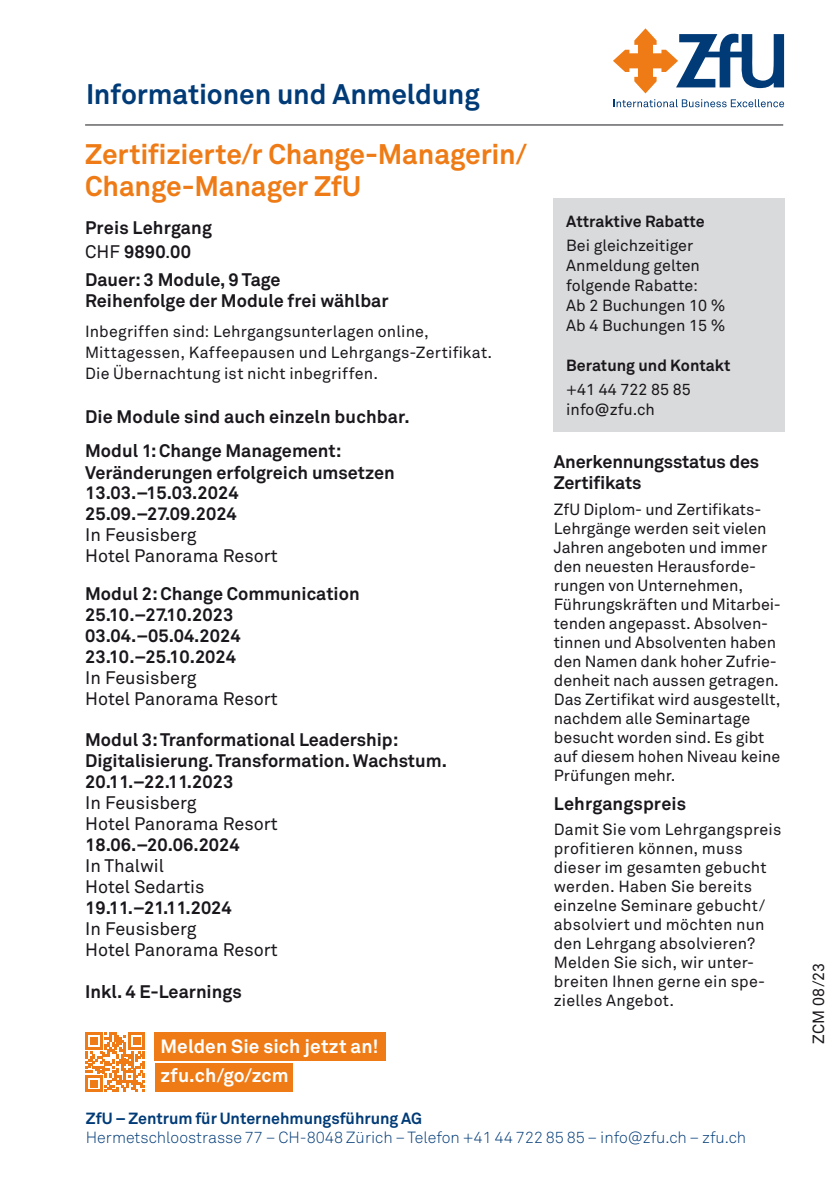
<style>
.page{position:relative;width:840px;height:1191px;background:#fff}
.page>*{position:absolute;margin:0;border:0;box-sizing:border-box;transform-origin:0 0}
.t1{font:700 28px/32px "Akkurat Office";letter-spacing:-.005em;color:#ee7b15}
.t2{font:700 28px "Akkurat Office";letter-spacing:-.005em;color:#003b77}
.t3{font:700 19px/28.4px "Akkurat Office";letter-spacing:.005em;color:#fff}
.t4{font:700 18px/21px "Akkurat Office";color:#1a171c}
.t5{font:18px/21px "Akkurat Office";color:#1a171c}
.t6{font:16px/19px "Akkurat Office";letter-spacing:.005em;color:#1a171c}
.t7{font:300 16px "Akkurat";color:#003b77}
.t8{font:700 16px "Akkurat Office";color:#003b77}
.t9{font:700 16px "Akkurat Office";color:#1a171c}
.s1{font-weight:400}
</style>
<div class="page">
<div style="left:552px;top:198px;width:231px;height:234px;background:#d9dadb"></div>
<svg style="left:613px;top:28px;width:170px;height:65px"></svg>
<svg style="left:613px;top:99px;width:170px;height:8px"></svg>
<hr style="left:85px;top:125px;width:697px;height:1px;background:#1a171c">
<div style="left:155px;top:1032px;width:230px;height:28px;background:#ee7b15"></div>
<div style="left:155px;top:1062px;width:137px;height:29px;background:#ee7b15"></div>
<svg style="left:86px;top:1032px;width:59px;height:60px"></svg>
<h1 class="t2" style="left:86px;top:76px;width:395px">Informationen und Anmeldung</h1>
<h1 class="t1" style="left:85px;top:138px;width:443px">Zertifizierte/r Change-Managerin/<br>Change-Manager ZfU</h1>
<p class="t4" style="left:85px;top:215px;width:128px;line-height:24px">Preis Lehrgang<br><span class="s1">CHF</span> 9890<span class="s1">.</span>00</p>
<p class="t4" style="left:85px;top:269px;width:304px">Dauer: 3 Module, 9 Tage<br>Reihenfolge der Module frei wählbar</p>
<p class="t6" style="left:85px;top:321px;width:408px;line-height:21px">Inbegriffen sind: Lehrgangsunterlagen online,<br>Mittagessen, Kaffeepausen und Lehrgangs-Zertifikat.<br>Die Übernachtung ist nicht inbegriffen.</p>
<p class="t4" style="left:85px;top:406px;width:326px">Die Module sind auch einzeln buchbar.</p>
<p class="t4" style="left:85px;top:441px;width:311px">Modul 1: Change Management:<br>Veränderungen erfolgreich umsetzen<br>13.03.–15.03.2024<br>25.09.–27.09.2024</p>
<p class="t5" style="left:85px;top:524px;width:194px">In Feusisberg<br>Hotel Panorama Resort</p>
<p class="t4" style="left:85px;top:583px;width:276px">Modul 2: Change Communication<br>25.10.–27.10.2023<br>03.04.–05.04.2024<br>23.10.–25.10.2024</p>
<p class="t5" style="left:85px;top:668px;width:194px">In Feusisberg<br>Hotel Panorama Resort</p>
<p class="t4" style="left:85px;top:729px;width:363px">Modul 3: Tranformational Leadership:<br>Digitalisierung. Transformation. Wachstum.<br>20.11.–22.11.2023</p>
<p class="t5" style="left:85px;top:793px;width:194px">In Feusisberg<br>Hotel Panorama Resort</p>
<p class="t4" style="left:85px;top:834px;width:156px">18.06.–20.06.2024</p>
<p class="t5" style="left:85px;top:856px;width:121px">In Thalwil<br>Hotel Sedartis</p>
<p class="t4" style="left:85px;top:897px;width:148px">19.11.–21.11.2024</p>
<p class="t5" style="left:85px;top:919px;width:194px">In Feusisberg<br>Hotel Panorama Resort</p>
<p class="t4" style="left:85px;top:981px;width:158px">Inkl. 4 E-Learnings</p>
<p class="t3" style="left:160px;top:1032px;width:219px">Melden Sie sich jetzt an! zfu.ch/go/zcm</p>
<p class="t9" style="left:566px;top:211px;width:140px">Attraktive Rabatte</p>
<p class="t6" style="left:566px;top:235px;width:160px;line-height:20px">Bei gleichzeitiger<br>Anmeldung gelten folgende Rabatte:<br>Ab 2 Buchungen 10 %<br>Ab 4 Buchungen 15 %</p>
<p class="t9" style="left:566px;top:355px;width:166px">Beratung und Kontakt</p>
<p class="t6" style="left:566px;top:379px;width:126px;line-height:20px">+41 44 722 85 85 info@zfu.ch</p>
<p class="t4" style="left:553px;top:451px;width:207px">Anerkennungsstatus des<br>Zertifikats</p>
<p class="t6" style="left:553px;top:500px;width:228px">ZfU Diplom- und Zertifikats-<br>Lehrgänge werden seit vielen<br>Jahren angeboten und immer den neuesten Herausforde&shy;rungen von Unternehmen,<br>Führungskräften und Mitarbei&shy;tenden angepasst. Absolven&shy;tinnen und Absolventen haben den Namen dank hoher Zufrie&shy;denheit nach aussen getragen.<br>Das Zertifikat wird ausgestellt, nachdem alle Seminartage besucht worden sind. Es gibt auf diesem hohen Niveau keine<br>Prüfungen mehr.</p>
<p class="t4" style="left:553px;top:793px;width:134px">Lehrgangspreis</p>
<p class="t6" style="left:553px;top:820px;width:229px">Damit Sie vom Lehrgangspreis profitieren können, muss dieser im gesamten gebucht werden. Haben Sie bereits einzelne Seminare gebucht/ absolviert und möchten nun den Lehrgang absolvieren?<br>Melden Sie sich, wir unter&shy;breiten Ihnen gerne ein spe&shy;zielles Angebot.</p>
<p class="t8" style="left:86px;top:1108px;width:337px">ZfU – Zentrum für Unternehmungsführung AG</p>
<p class="t7" style="left:86px;top:1128px;width:661px">Hermetschloostrasse 77 – CH-8048 Zürich – Telefon +41 44 722 85 85 – info@zfu.ch – zfu.ch</p>
<p class="t6" style="left:809px;top:1043px;width:82px;rotate:-90deg">ZCM 08/23</p>
</div>
